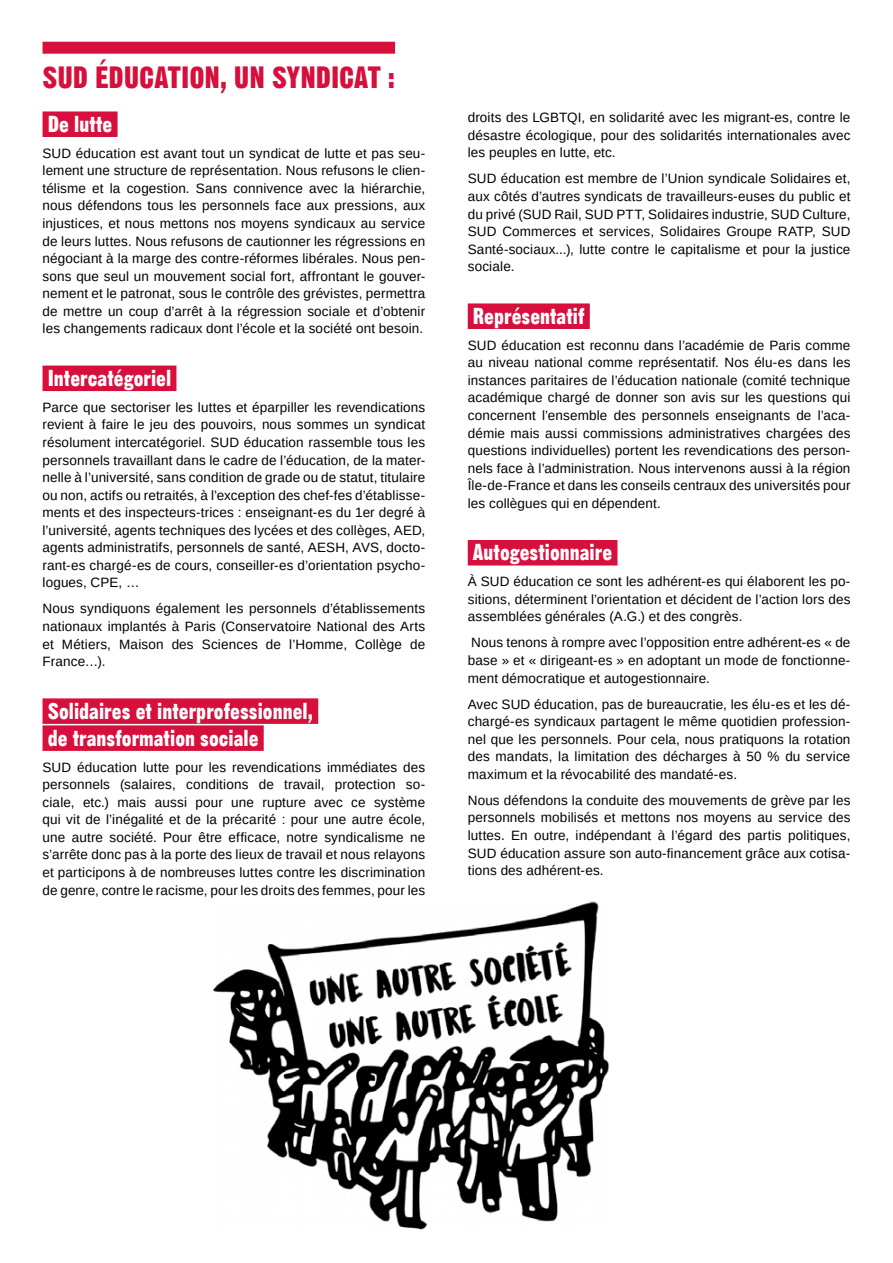
<style>
.page{position:relative;width:893px;height:1263px;background:#fff}
.page>*{position:absolute;margin:0;border:0;box-sizing:border-box;transform-origin:0 0}
.t1{font:30px "Gothic No 13 BT";letter-spacing:-.005em;color:#d60f3c}
.t2{font:22.5px/27px "Gothic No 13 BT";color:#fff}
.t3{font:13.5px/17.5px "Liberation Sans";letter-spacing:.01em;color:#000;text-align:justify}
</style>
<div class="page">
<img style="left:213px;top:901px;width:397px;height:329px">
<div style="left:43px;top:42px;width:352px;height:12px;background:#d60f3c"></div>
<div style="left:43px;top:111px;width:75px;height:26px;background:#d60f3c"></div>
<div style="left:43px;top:366px;width:133px;height:25px;background:#d60f3c"></div>
<div style="left:43px;top:698px;width:275px;height:26px;background:#d60f3c"></div>
<div style="left:43px;top:725px;width:221px;height:26px;background:#d60f3c"></div>
<div style="left:468px;top:303px;width:122px;height:26px;background:#d60f3c"></div>
<div style="left:468px;top:540px;width:149px;height:25px;background:#d60f3c"></div>
<h1 class="t1" style="left:43px;top:59px;width:354px">SUD ÉDUCATION, UN SYNDICAT :</h1>
<h2 class="t2" style="left:48px;top:110px;width:66px">De lutte</h2>
<p class="t3" style="left:43px;top:144px;width:384px">SUD éducation est avant tout un syndicat de lutte et pas seu&shy;lement une structure de représentation. Nous refusons le clien&shy;télisme et la cogestion. Sans connivence avec la hiérarchie, nous défendons tous les personnels face aux pressions, aux injustices, et nous mettons nos moyens syndicaux au service de leurs luttes. Nous refusons de cautionner les régressions en négociant à la marge des contre-réformes libérales. Nous pen&shy;sons que seul un mouvement social fort, affrontant le gouver&shy;nement et le patronat, sous le contrôle des grévistes, permettra de mettre un coup d’arrêt à la régression sociale et d’obtenir les changements radicaux dont l’école et la société ont besoin.</p>
<h2 class="t2" style="left:48px;top:364px;width:125px">Intercatégoriel</h2>
<p class="t3" style="left:43px;top:398px;width:384px">Parce que sectoriser les luttes et éparpiller les revendications revient à faire le jeu des pouvoirs, nous sommes un syndicat résolument intercatégoriel. SUD éducation rassemble tous les personnels travaillant dans le cadre de l’éducation, de la mater&shy;nelle à l’université, sans condition de grade ou de statut, titulaire ou non, actifs ou retraités, à l’exception des chef-fes d’établisse&shy;ments et des inspecteurs-trices : enseignant-es du 1er degré à l’université, agents techniques des lycées et des collèges, AED, agents administratifs, personnels de santé, AESH, AVS, docto&shy;rant-es chargé-es de cours, conseiller-es d’orientation psycho&shy;logues, CPE, …</p>
<p class="t3" style="left:43px;top:600px;width:384px">Nous syndiquons également les personnels d’établissements nationaux implantés à Paris (Conservatoire National des Arts et Métiers, Maison des Sciences de l’Homme, Collège de France…).</p>
<h2 class="t2" style="left:48px;top:697px;width:267px">Solidaires et interprofessionnel, de transformation sociale</h2>
<p class="t3" style="left:43px;top:758px;width:384px">SUD éducation lutte pour les revendications immédiates des personnels (salaires, conditions de travail, protection so&shy;ciale, etc.) mais aussi pour une rupture avec ce système qui vit de l’inégalité et de la précarité : pour une autre école, une autre société. Pour être efficace, notre syndicalisme ne s’arrête donc pas à la porte des lieux de travail et nous relayons et participons à de nombreuses luttes contre les discrimination de genre, contre le racisme, pour les droits des femmes, pour les</p>
<p class="t3" style="left:468px;top:109px;width:384px">droits des LGBTQI, en solidarité avec les migrant-es, contre le désastre écologique, pour des solidarités internationales avec les peuples en lutte, etc.</p>
<p class="t3" style="left:468px;top:170px;width:384px">SUD éducation est membre de l’Union syndicale Solidaires et, aux côtés d’autres syndicats de travailleurs-euses du public et du privé (SUD Rail, SUD PTT, Solidaires industrie, SUD Culture, SUD Commerces et services, Solidaires Groupe RATP, SUD Santé-sociaux...), lutte contre le capitalisme et pour la justice sociale.</p>
<h2 class="t2" style="left:473px;top:302px;width:113px">Représentatif</h2>
<p class="t3" style="left:468px;top:336px;width:384px">SUD éducation est reconnu dans l’académie de Paris comme au niveau national comme représentatif. Nos élu-es dans les instances paritaires de l’éducation nationale (comité technique académique chargé de donner son avis sur les questions qui concernent l’ensemble des personnels enseignants de l’aca&shy;démie mais aussi commissions administratives chargées des questions individuelles) portent les revendications des person&shy;nels face à l’administration. Nous intervenons aussi à la région Île-de-France et dans les conseils centraux des universités pour les collègues qui en dépendent.</p>
<h2 class="t2" style="left:473px;top:539px;width:141px">Autogestionnaire</h2>
<p class="t3" style="left:468px;top:573px;width:384px">À SUD éducation ce sont les adhérent-es qui élaborent les po&shy;sitions, déterminent l’orientation et décident de l’action lors des assemblées générales (A.G.) et des congrès.</p>
<p class="t3" style="left:468px;top:634px;width:384px">Nous tenons à rompre avec l’opposition entre adhérent-es « de base » et « dirigeant-es » en adoptant un mode de fonctionne&shy;ment démocratique et autogestionnaire.</p>
<p class="t3" style="left:468px;top:695px;width:384px">Avec SUD éducation, pas de bureaucratie, les élu-es et les dé&shy;chargé-es syndicaux partagent le même quotidien profession&shy;nel que les personnels. Pour cela, nous pratiquons la rotation des mandats, la limitation des décharges à 50 % du service maximum et la révocabilité des mandaté-es.</p>
<p class="t3" style="left:468px;top:791px;width:384px">Nous défendons la conduite des mouvements de grève par les personnels mobilisés et mettons nos moyens au service des luttes. En outre, indépendant à l’égard des partis politiques, SUD éducation assure son auto-financement grâce aux cotisa&shy;tions des adhérent-es.</p>
</div>
